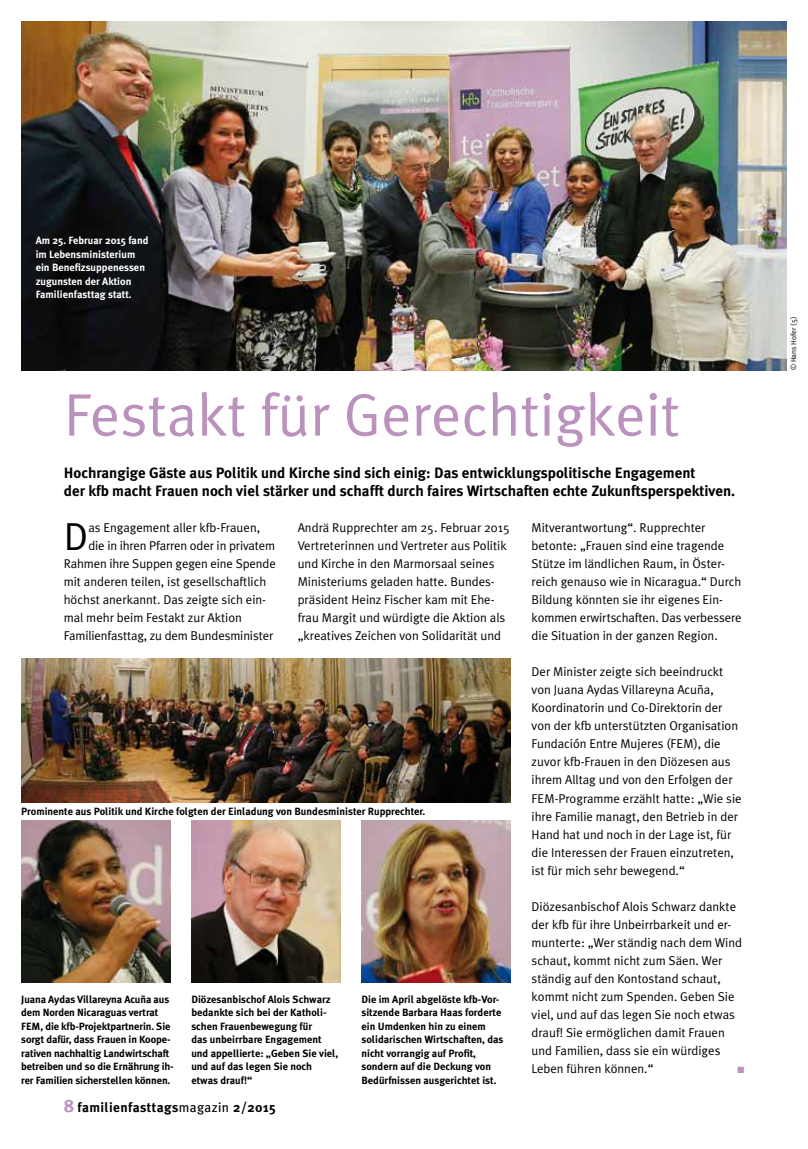
<style>
.page{position:relative;width:808px;height:1149px;background:#fff}
.page>*{position:absolute;margin:0;border:0;box-sizing:border-box;transform-origin:0 0}
.t1{font:60px "Meta Plus Normal";color:#bb91bd}
.t2{font:39px "Meta Plus Normal";color:#000}
.t3{font:700 15px/18px "Meta Plus";color:#000}
.t4{font:700 13.5px "Meta Plus";letter-spacing:.03em;color:#000}
.t5{font:12.75px/18px "Meta Plus Normal";color:#000}
.t6{font:700 10.5px/13.5px "Meta Plus";color:#000}
.t7{font:700 10.5px/13.5px "Meta Plus";color:#fff}
.t8{font:9px "Zapf Dingbats ITC";color:#bb91bd}
.t9{font:7.5px "Meta Plus Normal";color:#000}
.s1{font-size:18px;color:#bb91bd}
.s2{font-weight:400}
</style>
<div class="page">
<img style="left:21px;top:21px;width:766px;height:349px">
<img style="left:21px;top:820px;width:149px;height:162px">
<img style="left:191px;top:820px;width:149px;height:162px">
<img style="left:361px;top:820px;width:149px;height:162px">
<img style="left:21px;top:658px;width:489px;height:144px">
<p class="t7" style="left:36px;top:234px;width:114px">Am 25. Februar 2015 fand im Lebensministerium ein Benefizsuppenessen zugunsten der Aktion<br>Familienfasttag statt.</p>
<h1 class="t1" style="left:64px;top:380px;width:618px">Festakt für Gerechtigkeit</h1>
<p class="t3" style="left:64px;top:464px;width:673px">Hochrangige Gäste aus Politik und Kirche sind sich einig: Das entwicklungspolitische Engagement<br>der kfb macht Frauen noch viel stärker und schafft durch faires Wirtschaften echte Zukunftsperspektiven.</p>
<h2 class="t2" style="left:64px;top:514px;width:26px">D</h2>
<p class="t5" style="left:88px;top:518px;width:173px">as Engagement aller kfb-Frauen,</p>
<p class="t5" style="left:88px;top:536px;width:188px">die in ihren Pfarren oder in privatem</p>
<p class="t5" style="left:64px;top:554px;width:214px">Rahmen ihre Suppen gegen eine Spende</p>
<p class="t5" style="left:64px;top:572px;width:204px">mit anderen teilen, ist gesellschaftlich</p>
<p class="t5" style="left:64px;top:590px;width:204px">höchst anerkannt. Das zeigte sich ein-</p>
<p class="t5" style="left:64px;top:608px;width:180px">mal mehr beim Festakt zur Aktion</p>
<p class="t5" style="left:64px;top:626px;width:211px">Familienfasttag, zu dem Bundesminister</p>
<p class="t5" style="left:298px;top:518px;width:214px">Andrä Rupprechter am 25. Februar 2015<br>Vertreterinnen und Vertreter aus Politik und Kirche in den Marmorsaal seines Ministeriums geladen hatte. Bundes&shy;präsident Heinz Fischer kam mit Ehe&shy;frau Margit und würdigte die Aktion als „kreatives Zeichen von Solidarität und</p>
<p class="t6" style="left:21px;top:804px;width:406px">Prominente aus Politik und Kirche folgten der Einladung von Bundesminister Rupprechter.</p>
<p class="t6" style="left:21px;top:992px;width:154px">Juana Aydas Villareyna Acuña aus dem N orden N icaraguas vertrat FEM, die kfb-Projektpartnerin. Sie sorgt dafür, dass Frauen in Koope&shy;rativen nachhaltig Landwirtschaft betreiben und so die Ernährung ih&shy;rer Familien sicherstellen können.</p>
<p class="t6" style="left:191px;top:992px;width:148px">Diözesanbischof Alois Schwarz bedankte sich bei der Katholi&shy;schen Frauenbewegung für<br>das unbeirrbare Engagement und appellierte: „Geben Sie viel, und auf das legen Sie noch etwas drauf!“</p>
<p class="t4" style="left:64px;top:1098px;width:213px"><span class="s1">8</span> familienfasttags<span class="s2">magazin</span> 2/2015</p>
<p class="t6" style="left:361px;top:991px;width:144px">Die im April abgelöste kfb-Vor&shy;sitzende Barbara Haas forderte ein U mdenken hin zu einem solidarischen Wirtschaften, das nicht vorrangig auf Profit, sondern auf die Deckung von<br>Bedürfnissen ausgerichtet ist.</p>
<p class="t5" style="left:531px;top:518px;width:211px">Mitverantwortung“. Rupprechter betonte: „Frauen sind eine tragende Stütze im ländlichen Raum, in Öster&shy;reich genauso wie in Nicaragua.“ Durch Bildung könnten sie ihr eigenes Ein&shy;kommen erwirtschaften. Das verbessere die Situation in der ganzen Region.</p>
<p class="t5" style="left:531px;top:662px;width:212px">Der Minister zeigte sich beeindruckt von Juana Aydas Villareyna Acuña, Koordinatorin und Co-Direktorin der von der kfb unterstützten Organisation Fundación Entre Mujeres (FEM), die zuvor kfb-Frauen in den Diözesen aus ihrem Alltag und von den Erfolgen der FEM-Programme erzählt hatte: „Wie sie ihre Familie managt, den Betrieb in der Hand hat und noch in der Lage ist, für die Interessen der Frauen einzutreten, ist für mich sehr bewegend.“</p>
<p class="t5" style="left:531px;top:896px;width:212px">Diözesanbischof Alois Schwarz dankte der kfb für ihre Unbeirrbarkeit und er&shy;munterte: „Wer ständig nach dem Wind schaut, kommt nicht zum Säen. Wer ständig auf den Kontostand schaut, kommt nicht zum Spenden. Geben Sie viel, und auf das legen Sie noch etwas drauf! Sie ermöglichen damit Frauen und Familien, dass sie ein würdiges Leben führen können.“</p>
<p class="t8" style="left:737px;top:1064px;width:8px">■</p>
<p class="t9" style="left:789px;top:370px;width:55px;rotate:-90deg">© Hans Hofer (5)</p>
</div>
